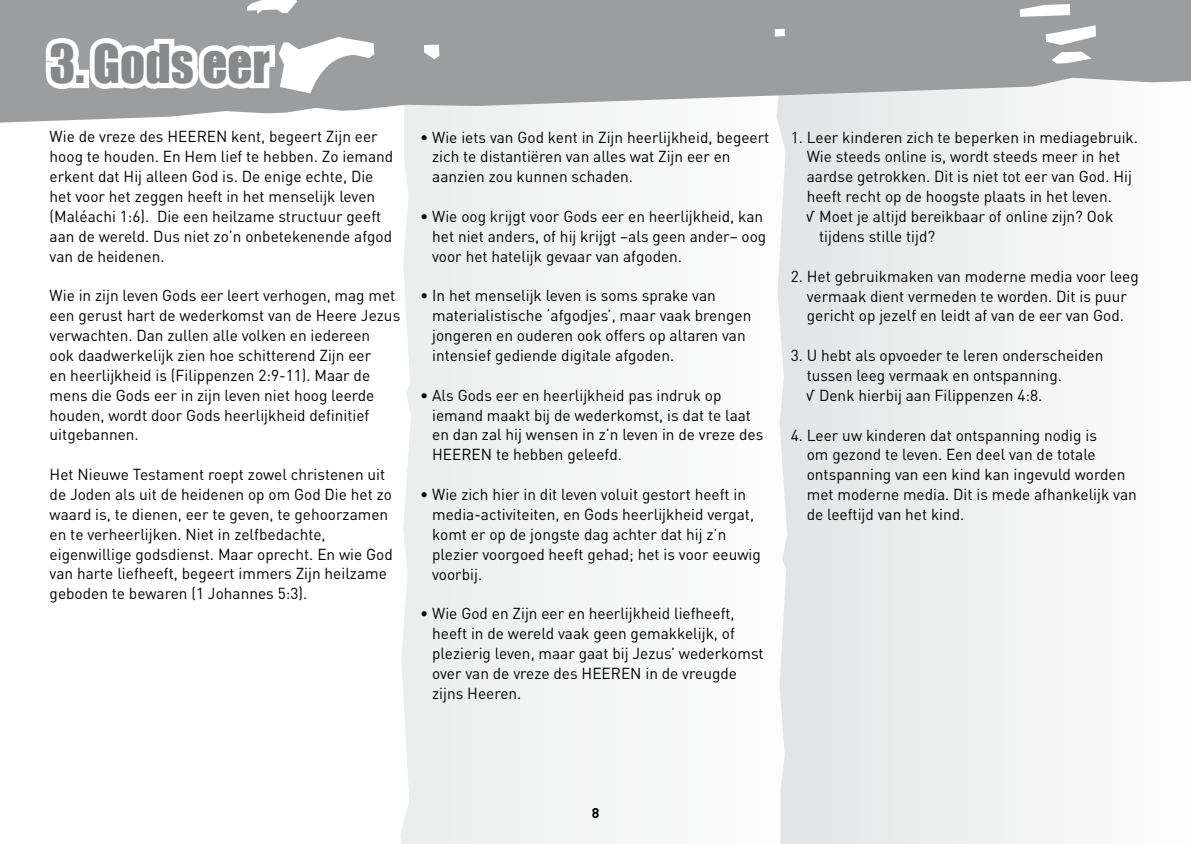
<style>
.page{position:relative;width:1191px;height:844px;background:#fff}
.page>*{position:absolute;margin:0;border:0;box-sizing:border-box;transform-origin:0 0}
.t1{font:49px "Impact";color:#87888a}
.t2{font:15.75px/19.8px "DIN";color:#000}
.t3{font:700 14px "DIN";color:#000}
</style>
<div class="page">
<div style="left:400px;top:123px;width:204px;height:720px;background:#f0f1f1"></div>
<div style="left:777px;top:123px;width:277px;height:720px;background:#eceded"></div>
<svg style="left:0;top:0;width:1191px;height:123px;fill:#9c9d9f"></svg>
<svg style="left:37px;top:29px;width:244px;height:85px"></svg>
<h1 class="t1" style="left:50px;top:26px;width:222px">3. Gods eer</h1>
<p class="t2" style="left:50px;top:127px;width:345px">Wie de vreze des HEEREN kent, begeert Zijn eer hoog te houden. En Hem lief te hebben. Zo iemand erkent dat Hij alleen God is. De enige echte, Die het voor het zeggen heeft in het menselijk leven (Maléachi 1:6). Die een heilzame structuur geeft aan de wereld. Dus niet zo’n onbetekenende afgod van de heidenen.</p>
<p class="t2" style="left:50px;top:285px;width:352px">Wie in zijn leven Gods eer leert verhogen, mag met een gerust hart de wederkomst van de Heere Jezus verwachten. Dan zullen alle volken en iedereen<br>ook daadwerkelijk zien hoe schitterend Zijn eer<br>en heerlijkheid is (Filippenzen 2:9-11). Maar de mens die Gods eer in zijn leven niet hoog leerde houden, wordt door Gods heerlijkheid definitief uitgebannen.</p>
<p class="t2" style="left:50px;top:464px;width:345px">Het Nieuwe Testament roept zowel christenen uit de Joden als uit de heidenen op om God Die het zo waard is, te dienen, eer te geven, te gehoorzamen en te verheerlijken. Niet in zelfbedachte, eigenwillige godsdienst. Maar oprecht. En wie God van harte liefheeft, begeert immers Zijn heilzame geboden te bewaren (1 Johannes 5:3).</p>
<p class="t2" style="left:432px;top:127px;width:339px;text-indent:-12px">• Wie iets van God kent in Zijn heerlijkheid, begeert zich te distantiëren van alles wat Zijn eer en aanzien zou kunnen schaden.</p>
<p class="t2" style="left:432px;top:206px;width:336px;text-indent:-12px">• Wie oog krijgt voor Gods eer en heerlijkheid, kan het niet anders, of hij krijgt –als geen ander– oog voor het hatelijk gevaar van afgoden.</p>
<p class="t2" style="left:432px;top:285px;width:321px;text-indent:-12px">• In het menselijk leven is soms sprake van materialistische ‘afgodjes’, maar vaak brengen jongeren en ouderen ook offers op altaren van intensief gediende digitale afgoden.</p>
<p class="t2" style="left:432px;top:385px;width:333px;text-indent:-12px">• Als Gods eer en heerlijkheid pas indruk op iemand maakt bij de wederkomst, is dat te laat en dan zal hij wensen in z’n leven in de vreze des HEEREN te hebben geleefd.</p>
<p class="t2" style="left:432px;top:484px;width:330px;text-indent:-12px">• Wie zich hier in dit leven voluit gestort heeft in media-activiteiten, en Gods heerlijkheid vergat, komt er op de jongste dag achter dat hij z’n plezier voorgoed heeft gehad; het is voor eeuwig voorbij.</p>
<p class="t2" style="left:432px;top:603px;width:333px;text-indent:-12px">• Wie God en Zijn eer en heerlijkheid liefheeft, heeft in de wereld vaak geen gemakkelijk, of plezierig leven, maar gaat bij Jezus’ wederkomst over van de vreze des HEEREN in de vreugde zijns Heeren.</p>
<p class="t2" style="left:790px;top:127px;width:349px">1. Leer kinderen zich te beperken in mediagebruik.</p>
<p class="t2" style="left:806px;top:146px;width:315px">Wie steeds online is, wordt steeds meer in het</p>
<p class="t2" style="left:806px;top:166px;width:327px">aardse getrokken. Dit is niet tot eer van God. Hij</p>
<p class="t2" style="left:806px;top:186px;width:307px">heeft recht op de hoogste plaats in het leven.</p>
<p class="t2" style="left:806px;top:206px;width:308px">√ Moet je altijd bereikbaar of online zijn? Ook</p>
<p class="t2" style="left:819px;top:226px;width:118px">tijdens stille tijd?</p>
<p class="t2" style="left:790px;top:266px;width:349px;text-align:center">2. Het gebruikmaken van moderne media voor leeg vermaak dient vermeden te worden. Dit is puur gericht op jezelf en leidt af van de eer van God.</p>
<p class="t2" style="left:806px;top:345px;width:298px;text-indent:-16px">3. U hebt als opvoeder te leren onderscheiden tussen leeg vermaak en ontspanning.<br>√ Denk hierbij aan Filippenzen 4:8.</p>
<p class="t2" style="left:806px;top:424px;width:331px;text-indent:-16px">4. Leer uw kinderen dat ontspanning nodig is<br>om gezond te leven. Een deel van de totale ontspanning van een kind kan ingevuld worden met moderne media. Dit is mede afhankelijk van de leeftijd van het kind.</p>
<p class="t3" style="left:591px;top:803px;width:9px">8</p>
</div>
